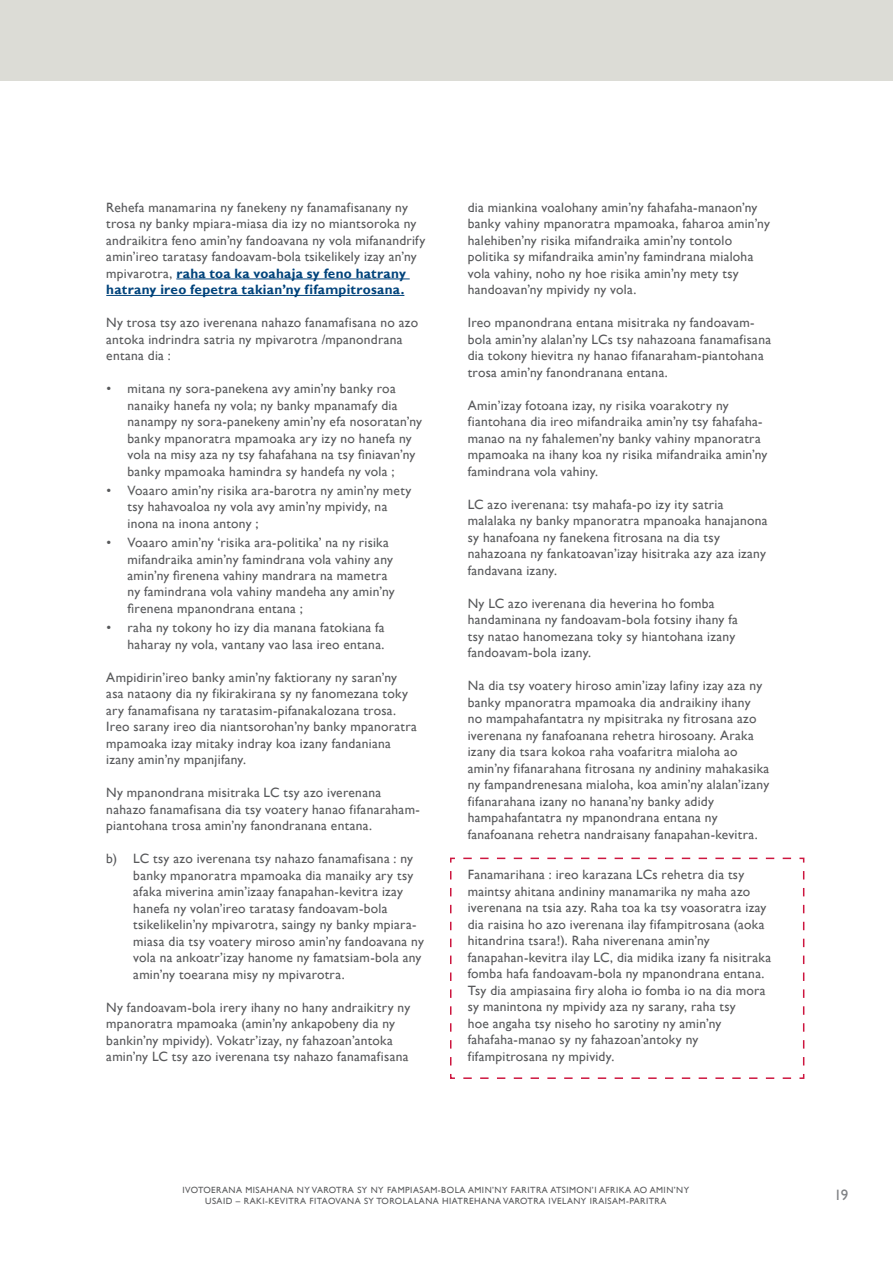
<style>
.page{position:relative;width:893px;height:1263px;background:#fff}
.page>*{position:absolute;margin:0;border:0;box-sizing:border-box;transform-origin:0 0}
.t1{font:15px "Gill Sans";color:#808285}
.t2{font:13.5px/16.5px "Gill Sans";letter-spacing:.02em;color:#58595b}
.t3{font:9px/10.8px "Gill Sans";letter-spacing:.05em;color:#58595b;text-align:center}
.s1{font-weight:700;color:#00437b}
</style>
<div class="page">
<hr style="left:176px;top:279px;width:234px;height:1px;background:#00437b">
<hr style="left:106px;top:295px;width:298px;height:1px;background:#00437b">
<svg style="left:450px;top:857px;width:355px;height:222px"></svg>
<div style="left:0;top:0;width:893px;height:80px;background:#dcdcd6"></div>
<p class="t2" style="left:106px;top:199px;width:320px">Rehefa manamarina ny fanekeny ny fanamafisanany ny trosa ny banky mpiara-miasa dia izy no miantsoroka ny andraikitra feno amin’ny fandoavana ny vola mifanandrify amin’ireo taratasy fandoavam-bola tsikelikely izay an’ny mpivarotra, <span class="s1">raha toa ka voahaja sy feno hatrany hatrany ireo fepetra takian’ny fifampitrosana.</span></p>
<p class="t2" style="left:106px;top:315px;width:313px">Ny trosa tsy azo iverenana nahazo fanamafisana no azo antoka indrindra satria ny mpivarotra /mpanondrana entana dia :</p>
<p class="t2" style="left:128px;top:381px;width:296px;text-indent:-21px">• mitana ny sora-panekena avy amin’ny banky roa nanaiky hanefa ny vola; ny banky mpanamafy dia nanampy ny sora-panekeny amin’ny efa nosoratan’ny banky mpanoratra mpamoaka ary izy no hanefa ny vola na misy aza ny tsy fahafahana na tsy finiavan’ny banky mpamoaka hamindra sy handefa ny vola ;</p>
<p class="t2" style="left:128px;top:482px;width:285px;text-indent:-21px">• Voaaro amin’ny risika ara-barotra ny amin’ny mety tsy hahavoaloa ny vola avy amin’ny mpividy, na inona na inona antony ;</p>
<p class="t2" style="left:128px;top:534px;width:269px;text-indent:-21px">• Voaaro amin’ny ‘risika ara-politika’ na ny risika mifandraika amin’ny famindrana vola vahiny any amin’ny firenena vahiny mandrara na mametra ny famindrana vola vahiny mandeha any amin’ny firenena mpanondrana entana ;</p>
<p class="t2" style="left:107px;top:619px;width:280px;text-align:right">• raha ny tokony ho izy dia manana fatokiana fa haharay ny vola, vantany vao lasa ireo entana.</p>
<p class="t2" style="left:106px;top:669px;width:312px">Ampidirin’ireo banky amin’ny faktiorany ny saran’ny asa nataony dia ny fikirakirana sy ny fanomezana toky ary fanamafisana ny taratasim-pifanakalozana trosa.<br>Ireo sarany ireo dia niantsorohan’ny banky mpanoratra mpamoaka izay mitaky indray koa izany fandaniana izany amin’ny mpanjifany.</p>
<p class="t2" style="left:106px;top:784px;width:315px">Ny mpanondrana misitraka LC tsy azo iverenana nahazo fanamafisana dia tsy voatery hanao fifanaraham&shy;piantohana trosa amin’ny fanondranana entana.</p>
<p class="t2" style="left:133px;top:850px;width:292px;text-indent:-27px">b) LC tsy azo iverenana tsy nahazo fanamafisana : ny banky mpanoratra mpamoaka dia manaiky ary tsy afaka miverina amin’izaay fanapahan-kevitra izay hanefa ny volan’ireo taratasy fandoavam-bola tsikelikelin’ny mpivarotra, saingy ny banky mpiara&shy;miasa dia tsy voatery miroso amin’ny fandoavana ny vola na ankoatr’izay hanome ny famatsiam-bola any amin’ny toearana misy ny mpivarotra.</p>
<p class="t2" style="left:106px;top:999px;width:305px">Ny fandoavam-bola irery ihany no hany andraikitry ny mpanoratra mpamoaka (amin’ny ankapobeny dia ny bankin’ny mpividy). Vokatr’izay, ny fahazoan’antoka amin’ny LC tsy azo iverenana tsy nahazo fanamafisana</p>
<p class="t2" style="left:468px;top:199px;width:304px">dia miankina voalohany amin’ny fahafaha-manaon’ny banky vahiny mpanoratra mpamoaka, faharoa amin’ny halehiben’ny risika mifandraika amin’ny tontolo politika sy mifandraika amin’ny famindrana mialoha vola vahiny, noho ny hoe risika amin’ny mety tsy handoavan’ny mpividy ny vola.</p>
<p class="t2" style="left:468px;top:315px;width:305px">Ireo mpanondrana entana misitraka ny fandoavam&shy;bola amin’ny alalan’ny LCs tsy nahazoana fanamafisana dia tokony hievitra ny hanao fifanaraham-piantohana trosa amin’ny fanondranana entana.</p>
<p class="t2" style="left:468px;top:397px;width:301px">Amin’izay fotoana izay, ny risika voarakotry ny fiantohana dia ireo mifandraika amin’ny tsy fahafaha&shy;manao na ny fahalemen’ny banky vahiny mpanoratra mpamoaka na ihany koa ny risika mifandraika amin’ny famindrana vola vahiny.</p>
<p class="t2" style="left:468px;top:496px;width:301px">LC azo iverenana: tsy mahafa-po izy ity satria malalaka ny banky mpanoratra mpanoaka hanajanona sy hanafoana ny fanekena fitrosana na dia tsy nahazoana ny fankatoavan’izay hisitraka azy aza izany fandavana izany.</p>
<p class="t2" style="left:468px;top:595px;width:272px">Ny LC azo iverenana dia heverina ho fomba handaminana ny fandoavam-bola fotsiny ihany fa tsy natao hanomezana toky sy hiantohana izany fandoavam-bola izany.</p>
<p class="t2" style="left:468px;top:678px;width:303px">Na dia tsy voatery hiroso amin’izay lafiny izay aza ny banky mpanoratra mpamoaka dia andraikiny ihany<br>no mampahafantatra ny mpisitraka ny fitrosana azo iverenana ny fanafoanana rehetra hirosoany. Araka izany dia tsara kokoa raha voafaritra mialoha ao amin’ny fifanarahana fitrosana ny andininy mahakasika ny fampandrenesana mialoha, koa amin’ny alalan’izany fifanarahana izany no hanana’ny banky adidy hampahafantatra ny mpanondrana entana ny fanafoanana rehetra nandraisany fanapahan-kevitra.</p>
<p class="t2" style="left:468px;top:867px;width:305px">Fanamarihana : ireo karazana LCs rehetra dia tsy maintsy ahitana andininy manamarika ny maha azo iverenana na tsia azy. Raha toa ka tsy voasoratra izay dia raisina ho azo iverenana ilay fifampitrosana (aoka hitandrina tsara!). Raha niverenana amin’ny fanapahan-kevitra ilay LC, dia midika izany fa nisitraka fomba hafa fandoavam-bola ny mpanondrana entana.<br>Tsy dia ampiasaina firy aloha io fomba io na dia mora sy manintona ny mpividy aza ny sarany, raha tsy<br>hoe angaha tsy niseho ho sarotiny ny amin’ny fahafaha-manao sy ny fahazoan’antoky ny fifampitrosana ny mpividy.</p>
<p class="t3" style="left:183px;top:1185px;width:508px">IVOTOERANA MISAHANA NY VAROTRA SY NY FAMPIASAM-BOLA AMIN’NY FARITRA ATSIMON’I AFRIKA AO AMIN’NY<br>USAID – RAKI-KEVITRA FITAOVANA SY TOROLALANA HIATREHANA VAROTRA IVELANY IRAISAM-PARITRA</p>
<p class="t1" style="left:834px;top:1186px;width:16px">19</p>
</div>
